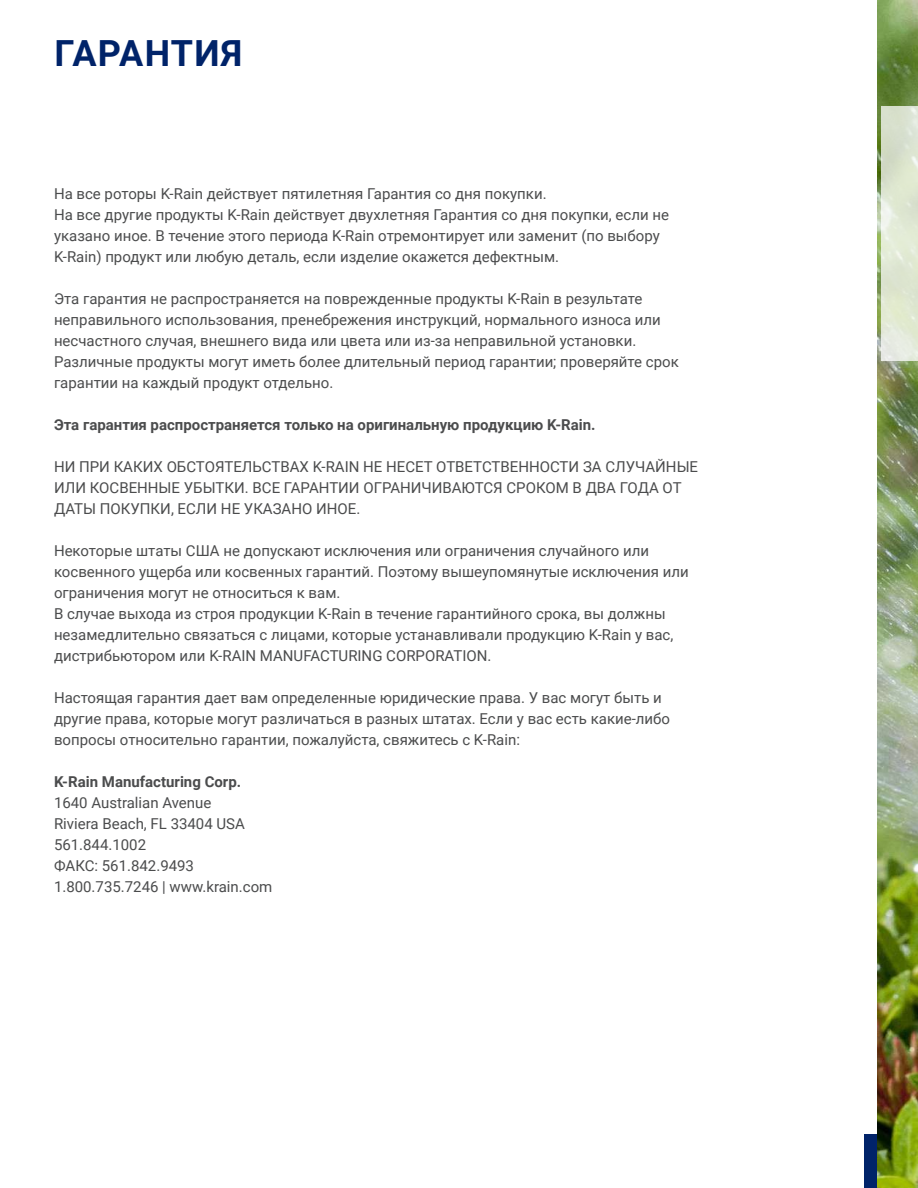
<style>
.page{position:relative;width:918px;height:1188px;background:#fff}
.page>*{position:absolute;margin:0;border:0;box-sizing:border-box;transform-origin:0 0}
.t1{font:700 36px "Roboto";letter-spacing:.035em;color:#002369}
.t2{font:15px/21px "Roboto";color:#4b4c4d}
.t3{font:700 15px "Roboto";color:#4b4c4d}
</style>
<div class="page">
<div style="left:864px;top:1134px;width:54px;height:54px;background:#002369"></div>
<img style="left:878px;top:0;width:40px;height:1188px">
<svg style="left:881px;top:106px;width:37px;height:255px;background:#dfe6d3"></svg>
<h1 class="t1" style="left:55px;top:28px;width:189px">ГАРАНТИЯ</h1>
<p class="t2" style="left:54px;top:182px;width:617px">На все роторы K-Rain действует пятилетняя Гарантия со дня покупки.<br>На все другие продукты K-Rain действует двухлетняя Гарантия со дня покупки, если не указано иное. В течение этого периода K-Rain отремонтирует или заменит (по выбору K-Rain) продукт или любую деталь, если изделие окажется дефектным.</p>
<p class="t2" style="left:54px;top:287px;width:626px">Эта гарантия не распространяется на поврежденные продукты K-Rain в результате неправильного использования, пренебрежения инструкций, нормального износа или несчастного случая, внешнего вида или цвета или из-за неправильной установки.<br>Различные продукты могут иметь более длительный период гарантии; проверяйте срок гарантии на каждый продукт отдельно.</p>
<p class="t3" style="left:54px;top:414px;width:543px">Эта гарантия распространяется только на оригинальную продукцию K-Rain.</p>
<p class="t2" style="left:54px;top:455px;width:646px">НИ ПРИ КАКИХ ОБСТОЯТЕЛЬСТВАХ K-RAIN НЕ НЕСЕТ ОТВЕТСТВЕННОСТИ ЗА СЛУЧАЙНЫЕ<br>ИЛИ КОСВЕННЫЕ УБЫТКИ. ВСЕ ГАРАНТИИ ОГРАНИЧИВАЮТСЯ СРОКОМ В ДВА ГОДА ОТ<br>ДАТЫ ПОКУПКИ, ЕСЛИ НЕ УКАЗАНО ИНОЕ.</p>
<p class="t2" style="left:54px;top:539px;width:636px">Некоторые штаты США не допускают исключения или ограничения случайного или косвенного ущерба или косвенных гарантий. Поэтому вышеупомянутые исключения или ограничения могут не относиться к вам.<br>В случае выхода из строя продукции K-Rain в течение гарантийного срока, вы должны незамедлительно связаться с лицами, которые устанавливали продукцию K-Rain у вас, дистрибьютором или K-RAIN MANUFACTURING CORPORATION.</p>
<p class="t2" style="left:54px;top:686px;width:618px">Настоящая гарантия дает вам определенные юридические права. У вас могут быть и другие права, которые могут различаться в разных штатах. Если у вас есть какие-либо вопросы относительно гарантии, пожалуйста, свяжитесь с K-Rain:</p>
<p class="t3" style="left:54px;top:771px;width:189px">K-Rain Manufacturing Corp.</p>
<p class="t2" style="left:54px;top:791px;width:220px">1640 Australian Avenue<br>Riviera Beach, FL 33404 USA<br>561.844.1002<br>ФАКС: 561.842.9493<br>1.800.735.7246 | www.krain.com</p>
</div>
